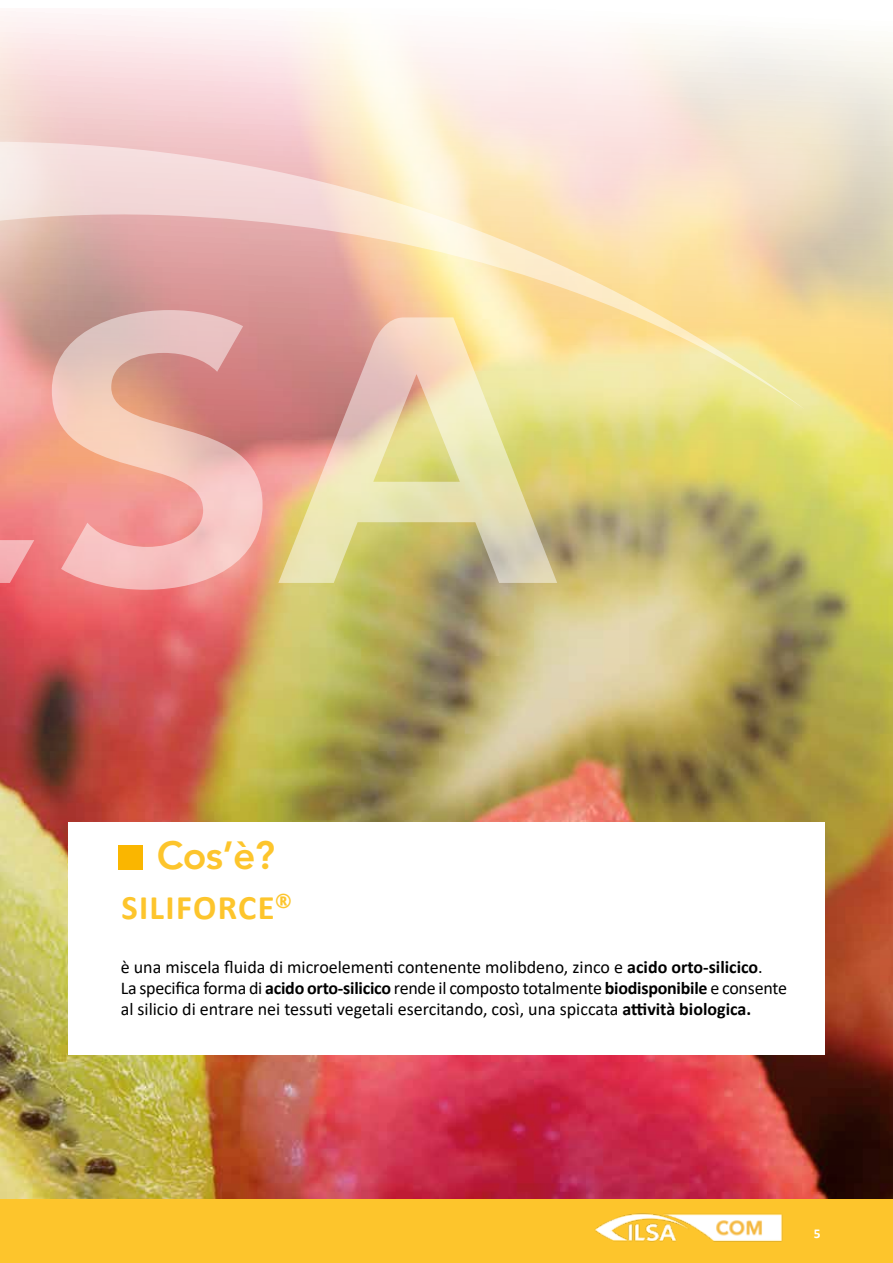
<style>
.page{position:relative;width:893px;height:1263px;background:#fff}
.page>*{position:absolute;margin:0;border:0;box-sizing:border-box;transform-origin:0 0}
.t1{font:800 39px "Avenir LT Std";color:#fdc52c}
.t2{font:700 34.5px "Calibri";letter-spacing:.04em;color:#fdc52c}
.t3{font:18px/21px "Calibri";color:#000}
.t4{font:700 13.5px "Calibri";color:#fff}
.s1{font-weight:700}
</style>
<div class="page">
<img style="left:0;top:14px;width:893px;height:1185px">
<img style="left:0;top:142px;width:804px;height:441px">
<svg style="left:52px;top:310px;width:211px;height:280px"></svg>
<svg style="left:0;top:316px;width:34px;height:267px"></svg>
<div style="left:68px;top:822px;width:756px;height:232px;background:#fff"></div>
<div style="left:118px;top:845px;width:25px;height:24px;background:#fab600"></div>
<div style="left:0;top:1199px;width:893px;height:64px;background:#fdc52c"></div>
<img style="left:595px;top:1213px;width:188px;height:29px">
<h1 class="t1" style="left:157px;top:833px;width:120px">Cos’è?</h1>
<h2 class="t2" style="left:121px;top:883px;width:172px">SILIFORCE<sup>®</sup></h2>
<p class="t3" style="left:121px;top:956px;width:668px">è una miscela fluida di microelementi contenente molibdeno, zinco e <span class="s1">acido orto-silicico</span>.<br>La specifica forma di <span class="s1">acido orto-silicico</span> rende il composto totalmente <span class="s1">biodisponibile</span> e consente al silicio di entrare nei tessuti vegetali esercitando, così, una spiccata <span class="s1">attività biologica.</span></p>
<p class="t4" style="left:814px;top:1224px;width:8px">5</p>
</div>
